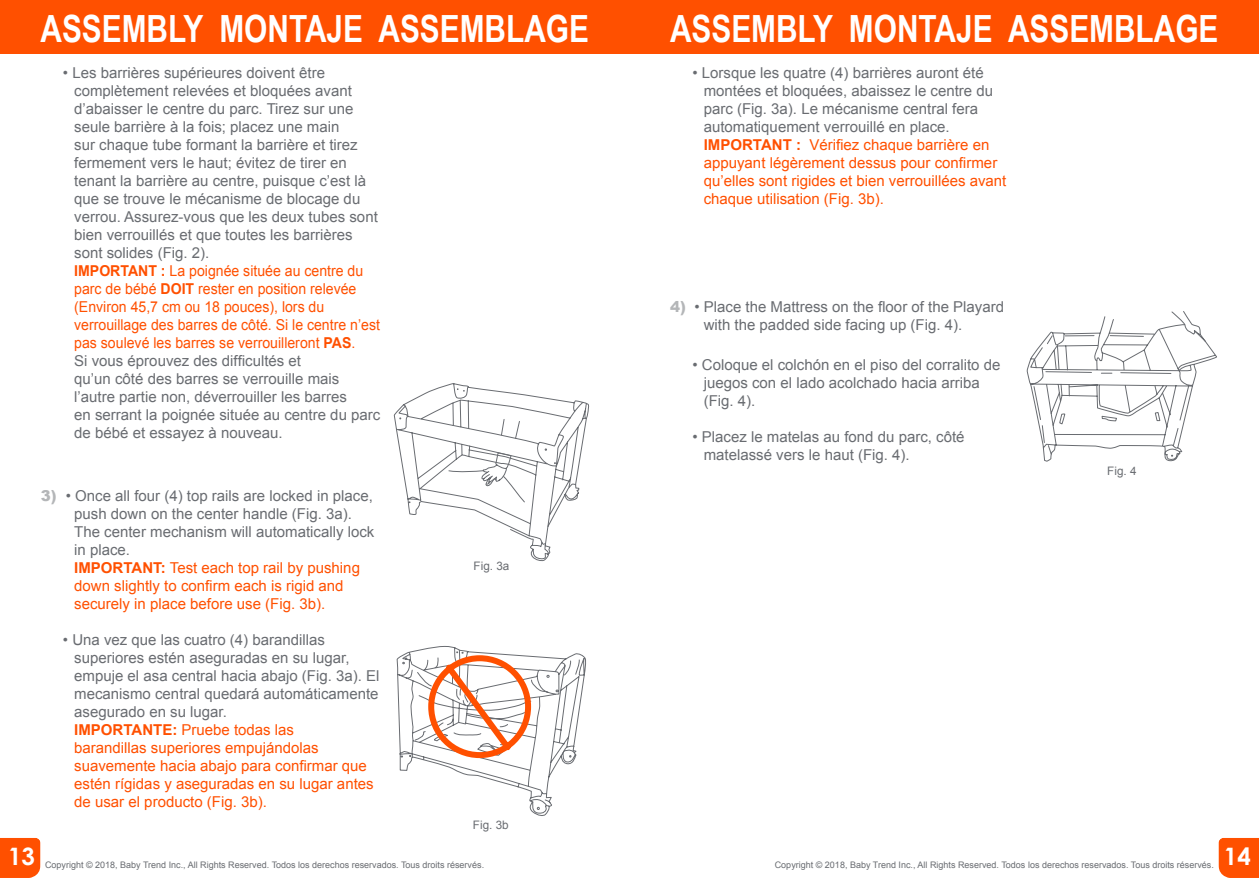
<style>
.page{position:relative;width:1259px;height:893px;background:#fff}
.page>*{position:absolute;margin:0;border:0;box-sizing:border-box;transform-origin:0 0}
.t1{font:700 37.5px "Arial Narrow";color:#fff}
.t2{font:700 24px "Century Gothic";color:#fff}
.t3{font:15px/18px "Arial";color:#696c71}
.t4{font:11.7px "Arial";color:#696c71}
.t5{font:9px "Arial";color:#696c71}
.s1{font-weight:700;color:#ff5000}
.s2{color:#ff5000}
.s3{font-weight:900;color:#b4b6b8}
</style>
<div class="page">
<div style="left:0;top:838px;width:40px;height:40px;background:#ff5000"></div>
<div style="left:1218px;top:838px;width:41px;height:40px;background:#ff5000"></div>
<div style="left:0;top:0;width:629px;height:54px;background:#ff5000"></div>
<div style="left:629px;top:0;width:630px;height:54px;background:#ff5000"></div>
<svg style="left:1026px;top:311px;width:191px;height:151px"></svg>
<svg style="left:397px;top:646px;width:189px;height:170px"></svg>
<svg style="left:393px;top:383px;width:196px;height:179px"></svg>
<h1 class="t1" style="left:40px;top:0;width:550px">ASSEMBLY MONTAJE ASSEMBLAGE</h1>
<h1 class="t1" style="left:670px;top:0;width:550px">ASSEMBLY MONTAJE ASSEMBLAGE</h1>
<p class="t3" style="left:74px;top:64px;width:307px;text-indent:-11px">• Les barrières supérieures doivent être complètement relevées et bloquées avant d’abaisser le centre du parc. Tirez sur une seule barrière à la fois; placez une main<br>sur chaque tube formant la barrière et tirez fermement vers le haut; évitez de tirer en tenant la barrière au centre, puisque c’est là que se trouve le mécanisme de blocage du verrou. Assurez-vous que les deux tubes sont bien verrouillés et que toutes les barrières sont solides (Fig. 2).<br><span class="s1">IMPORTANT :</span> <span class="s2">La poignée située au centre du parc de bébé</span> <span class="s1">DOIT</span> <span class="s2">rester en position relevée (Environ 45,7 cm ou 18 pouces), lors du verrouillage des barres de côté. Si le centre n’est pas soulevé les barres se verrouilleront</span> <span class="s1">PAS</span><span class="s2">.<br></span>Si vous éprouvez des difficultés et<br>qu’un côté des barres se verrouille mais l’autre partie non, déverrouiller les barres<br>en serrant la poignée située au centre du parc de bébé et essayez à nouveau.</p>
<p class="t3" style="left:74px;top:487px;width:302px;text-indent:-34px"><span class="s3">3)</span> • Once all four (4) top rails are locked in place, push down on the center handle (Fig. 3a).<br>The center mechanism will automatically lock in place.<br><span class="s1">IMPORTANT:</span> <span class="s2">Test each top rail by pushing down slightly to confirm each is rigid and securely in place before use (Fig. 3b).</span></p>
<p class="t3" style="left:74px;top:631px;width:307px;text-indent:-11px">• Una vez que las cuatro (4) barandillas superiores estén aseguradas en su lugar, empuje el asa central hacia abajo (Fig. 3a). El mecanismo central quedará automáticamente asegurado en su lugar.<br><span class="s1">IMPORTANTE:</span> <span class="s2">Pruebe todas las<br>barandillas superiores empujándolas suavemente hacia abajo para confirmar que estén rígidas y aseguradas en su lugar antes de usar el producto (Fig. 3b).</span></p>
<p class="t4" style="left:473px;top:558px;width:37px">Fig. 3a</p>
<p class="t4" style="left:473px;top:817px;width:37px">Fig. 3b</p>
<p class="t3" style="left:704px;top:64px;width:304px;text-indent:-11px">• Lorsque les quatre (4) barrières auront été montées et bloquées, abaissez le centre du parc (Fig. 3a). Le mécanisme central fera automatiquement verrouillé en place.<br><span class="s1">IMPORTANT :</span> <span class="s2">Vérifiez chaque barrière en appuyant légèrement dessus pour confirmer qu’elles sont rigides et bien verrouillées avant chaque utilisation (Fig. 3b).</span></p>
<p class="t3" style="left:670px;top:298px;width:335px;text-align:center"><span class="s3">4)</span> • Place the Mattress on the floor of the Playard with the padded side facing up (Fig. 4).</p>
<p class="t3" style="left:704px;top:356px;width:298px;text-indent:-11px">• Coloque el colchón en el piso del corralito de juegos con el lado acolchado hacia arriba (Fig. 4).</p>
<p class="t3" style="left:704px;top:428px;width:262px;text-indent:-11px">• Placez le matelas au fond du parc, côté matelassé vers le haut (Fig. 4).</p>
<p class="t4" style="left:1107px;top:464px;width:31px">Fig. 4</p>
<h2 class="t2" style="left:8px;top:842px;width:28px">13</h2>
<p class="t5" style="left:45px;top:858px;width:441px">Copyright © 2018, Baby Trend Inc., All Rights Reserved. Todos los derechos reservados. Tous droits réservés.</p>
<p class="t5" style="left:775px;top:858px;width:441px">Copyright © 2018, Baby Trend Inc., All Rights Reserved. Todos los derechos reservados. Tous droits réservés.</p>
<h2 class="t2" style="left:1224px;top:842px;width:28px">14</h2>
</div>
